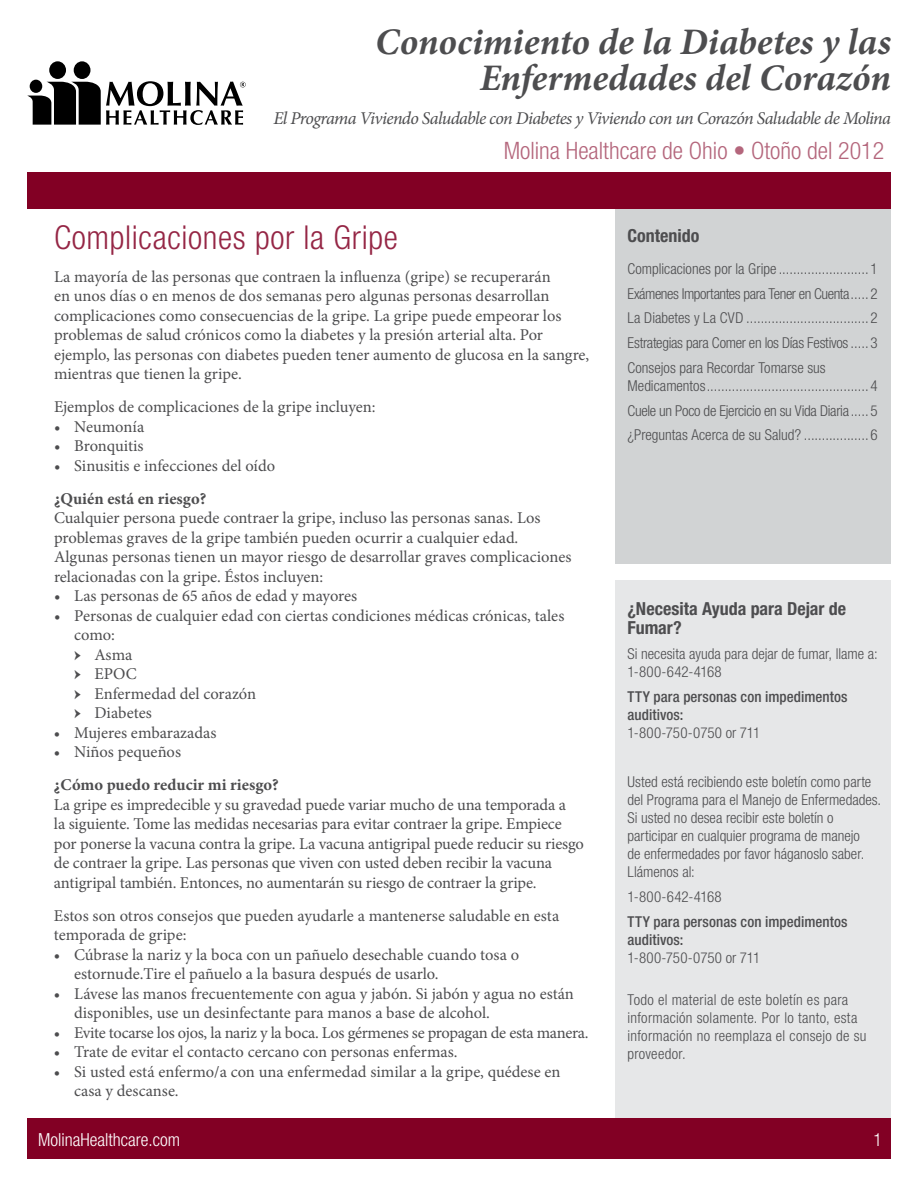
<style>
.page{position:relative;width:918px;height:1188px;background:#fff}
.page>*{position:absolute;margin:0;border:0;box-sizing:border-box;transform-origin:0 0}
.t1{font:italic 700 37.5px/36px "Minion Pro";color:#4d4d4f;text-align:right}
.t2{font:300 condensed 33px "Helvetica Neue";letter-spacing:.02em;color:#952645}
.t3{font:300 condensed 24px "Helvetica Neue";color:#b4667c}
.t4{font:italic 18px "Minion Pro";letter-spacing:-.035em;color:#4d4d4f}
.t5{font:700 condensed 18px/19.5px "Helvetica Neue";color:#4d4d4f}
.t6{font:300 condensed 18px "Helvetica Neue";color:#fff}
.t7{font:16.5px/19.5px "Minion Pro";letter-spacing:-.005em;color:#4d4d4f}
.t8{font:700 16.5px "Minion Pro";color:#4d4d4f}
.t9{font:300 condensed 15px/18px "Helvetica Neue";color:#4d4d4f}
.t10{font:300 condensed 15px/18px "Helvetica Neue";letter-spacing:.02em;color:#4d4d4f}
.t11{font:500 condensed 15px/18px "Helvetica Neue";letter-spacing:.005em;color:#4d4d4f}
</style>
<div class="page">
<div style="left:615px;top:581px;width:276px;height:553px;background:#e6e7e8"></div>
<div style="left:615px;top:196px;width:276px;height:368px;background:#d1d3d4"></div>
<div style="left:27px;top:172px;width:864px;height:37px;background:#820024"></div>
<div style="left:27px;top:1119px;width:864px;height:40px;background:#820024"></div>
<div style="left:74px;top:61px;width:16px;height:18px;background:#000;border-radius:50%"></div>
<div style="left:49px;top:61px;width:17px;height:18px;background:#000;border-radius:50%"></div>
<svg style="left:27px;top:81px;width:219px;height:44px"></svg>
<div style="left:30px;top:80px;width:12px;height:13px;background:#000;border-radius:50%"></div>
<h1 class="t1" style="left:375px;top:23px;width:517px">Conocimiento de la Diabetes y las<br>Enfermedades del Corazón</h1>
<p class="t4" style="left:273px;top:106px;width:619px">El Programa Viviendo Saludable con Diabetes y Viviendo con un Corazón Saludable de Molina</p>
<h3 class="t3" style="left:504px;top:136px;width:382px">Molina Healthcare de Ohio • Otoño del 2012</h3>
<h2 class="t2" style="left:54px;top:218px;width:345px">Complicaciones por la Gripe</h2>
<p class="t7" style="left:54px;top:267px;width:537px">La mayoría de las personas que contraen la influenza (gripe) se recuperarán<br>en unos días o en menos de dos semanas pero algunas personas desarrollan complicaciones como consecuencias de la gripe. La gripe puede empeorar los problemas de salud crónicos como la diabetes y la presión arterial alta. Por ejemplo, las personas con diabetes pueden tener aumento de glucosa en la sangre, mientras que tienen la gripe.</p>
<p class="t7" style="left:54px;top:397px;width:323px">Ejemplos de complicaciones de la gripe incluyen:</p>
<p class="t7" style="left:54px;top:417px;width:92px">• Neumonía</p>
<p class="t7" style="left:54px;top:436px;width:91px">• Bronquitis</p>
<p class="t7" style="left:54px;top:456px;width:223px">• Sinusitis e infecciones del oído</p>
<p class="t8" style="left:54px;top:487px;width:154px">¿Quién está en riesgo?</p>
<p class="t7" style="left:54px;top:508px;width:519px">Cualquier persona puede contraer la gripe, incluso las personas sanas. Los problemas graves de la gripe también pueden ocurrir a cualquier edad.<br>Algunas personas tienen un mayor riesgo de desarrollar graves complicaciones relacionadas con la gripe. Éstos incluyen:</p>
<p class="t7" style="left:54px;top:586px;width:305px">• Las personas de 65 años de edad y mayores</p>
<p class="t7" style="left:74px;top:606px;width:492px;text-indent:-20px">• Personas de cualquier edad con ciertas condiciones médicas crónicas, tales como:<br>ӹ Asma<br>ӹ EPOC<br>ӹ Enfermedad del corazón<br>ӹ Diabetes</p>
<p class="t7" style="left:54px;top:723px;width:164px">• Mujeres embarazadas</p>
<p class="t7" style="left:54px;top:742px;width:129px">• Niños pequeños</p>
<p class="t8" style="left:54px;top:773px;width:226px">¿Cómo puedo reducir mi riesgo?</p>
<p class="t7" style="left:54px;top:795px;width:531px">La gripe es impredecible y su gravedad puede variar mucho de una temporada a<br>la siguiente. Tome las medidas necesarias para evitar contraer la gripe. Empiece por ponerse la vacuna contra la gripe. La vacuna antigripal puede reducir su riesgo de contraer la gripe. Las personas que viven con usted deben recibir la vacuna antigripal también. Entonces, no aumentarán su riesgo de contraer la gripe.</p>
<p class="t7" style="left:54px;top:906px;width:507px">Estos son otros consejos que pueden ayudarle a mantenerse saludable en esta temporada de gripe:</p>
<p class="t7" style="left:74px;top:945px;width:446px;text-indent:-20px">• Cúbrase la nariz y la boca con un pañuelo desechable cuando tosa o estornude.Tire el pañuelo a la basura después de usarlo.</p>
<p class="t7" style="left:74px;top:984px;width:501px;text-indent:-20px">• Lávese las manos frecuentemente con agua y jabón. Si jabón y agua no están disponibles, use un desinfectante para manos a base de alcohol.</p>
<p class="t7" style="left:54px;top:1023px;width:536px">• Evite tocarse los ojos, la nariz y la boca. Los gérmenes se propagan de esta manera.</p>
<p class="t7" style="left:54px;top:1042px;width:405px">• Trate de evitar el contacto cercano con personas enfermas.</p>
<p class="t7" style="left:74px;top:1062px;width:488px;text-indent:-20px">• Si usted está enfermo/a con una enfermedad similar a la gripe, quédese en casa y descanse.</p>
<p class="t5" style="left:627px;top:226px;width:73px">Contenido</p>
<p class="t9" style="left:627px;top:256px;width:252px;line-height:24.8px;text-align:justify">Complicaciones por la Gripe .........................1<br>Exámenes Importantes para Tener en Cuenta..... 2<br>La Diabetes y La CVD ..................................2<br>Estrategias para Comer en los Días Festivos ..... 3<br>Consejos para Recordar Tomarse sus</p>
<p class="t9" style="left:627px;top:373px;width:252px;line-height:24.8px;text-align:justify">Medicamentos............................................. 4<br>Cuele un Poco de Ejercicio en su Vida Diaria.....5 ¿Preguntas Acerca de su Salud? .................. 6</p>
<p class="t5" style="left:627px;top:598px;width:220px">¿Necesita Ayuda para Dejar de<br>Fumar?</p>
<p class="t9" style="left:627px;top:644px;width:252px">Si necesita ayuda para dejar de fumar, llame a:<br>1-800-642-4168</p>
<p class="t11" style="left:627px;top:687px;width:222px">TTY para personas con impedimentos auditivos:</p>
<p class="t9" style="left:627px;top:723px;width:134px">1-800-750-0750 or 711</p>
<p class="t9" style="left:627px;top:773px;width:255px">Usted está recibiendo este boletín como parte del Programa para el Manejo de Enfermedades.<br>Si usted no desea recibir este boletín o participar en cualquier programa de manejo<br>de enfermedades por favor háganoslo saber.<br>Llámenos al:</p>
<p class="t9" style="left:627px;top:887px;width:96px">1-800-642-4168</p>
<p class="t11" style="left:627px;top:912px;width:222px">TTY para personas con impedimentos auditivos:</p>
<p class="t9" style="left:627px;top:948px;width:134px">1-800-750-0750 or 711</p>
<p class="t10" style="left:627px;top:991px;width:241px">Todo el material de este boletín es para información solamente. Por lo tanto, esta información no reemplaza el consejo de su proveedor.</p>
<p class="t6" style="left:38px;top:1130px;width:143px">MolinaHealthcare.com</p>
<p class="t6" style="left:873px;top:1130px;width:10px">1</p>
</div>
